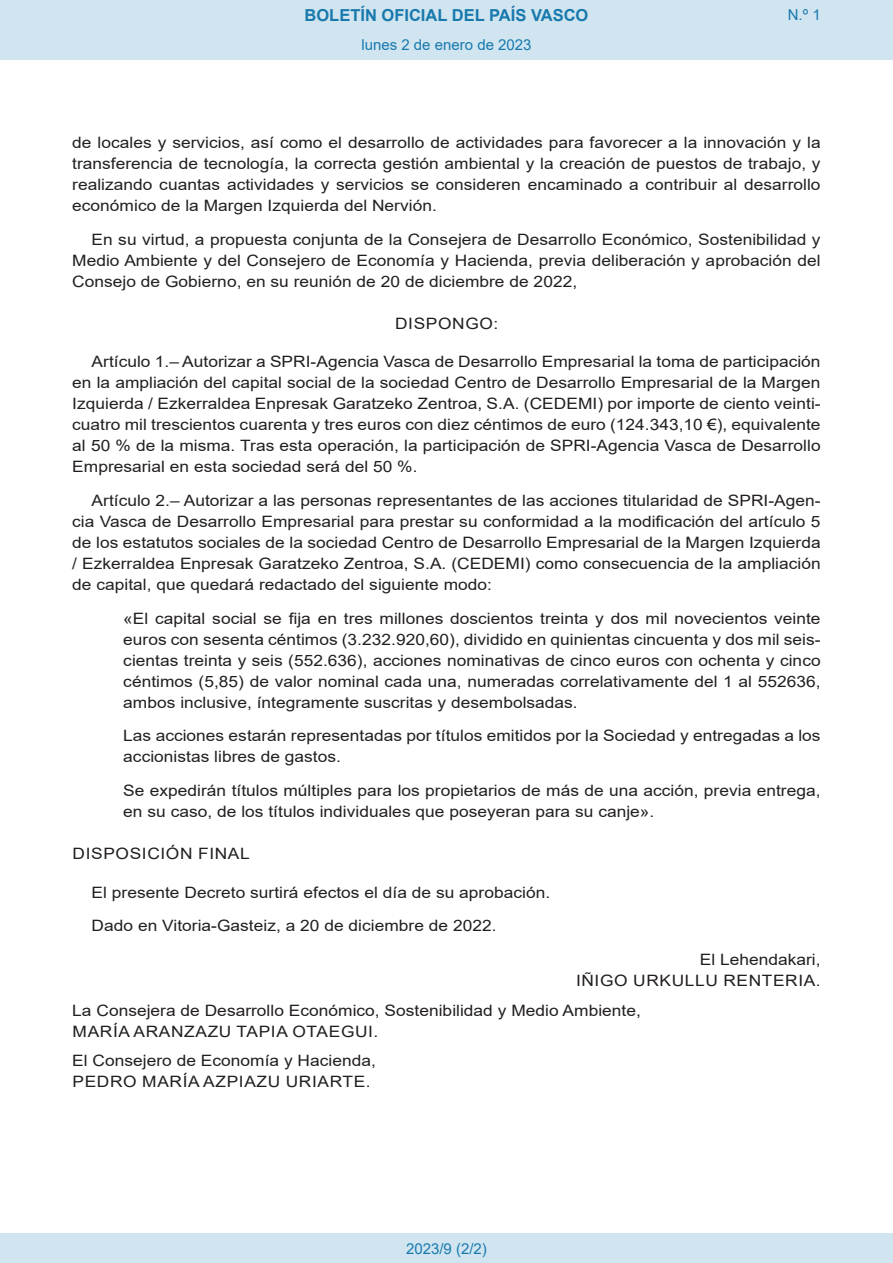
<style>
.page{position:relative;width:893px;height:1263px;background:#fff}
.page>*{position:absolute;margin:0;border:0;box-sizing:border-box;transform-origin:0 0}
.t1{font:700 16.5px "Arial";color:#1879ad}
.BOPVDetalle{font:15.6px/21px "Arial";color:#231f20;text-align:justify;scale:1.11 1}
.BOPVDetalle2{font:15.6px/21px "Arial";color:#231f20;scale:1.11 1}
.BOPVFirmaPuesto{font:15.6px "Arial";color:#231f20;scale:1.11 1}
.BOPVFirmaNombre{font:15.6px "Arial";letter-spacing:.035em;color:#231f20;scale:1.11 1}
.BOPVFirmaLugFec{font:15.6px "Arial";color:#231f20;scale:1.11 1}
.BOPVNombreLehen2{font:15.6px "Arial";letter-spacing:.035em;color:#231f20;scale:1.11 1}
.BOPVDisposicion{font:15.6px "Arial";letter-spacing:.035em;color:#231f20;scale:1.11 1}
.BOPVPuestoLehen2{font:15.6px "Arial";color:#231f20;scale:1.11 1}
.BOPVClave{font:15.6px "Arial";letter-spacing:.035em;color:#231f20;scale:1.11 1}
.Paginacion_Centro{font:15px "Arial";color:#1879ad}
</style>
<div class="page">
<div style="left:0;top:0;width:893px;height:60px;background:#d0e5f0"></div>
<div style="left:0;top:1233px;width:893px;height:30px;background:#d0e5f0"></div>
<p class="t1" style="left:305px;top:3px;width:285px">BOLETÍN OFICIAL DEL PAÍS VASCO</p>
<p class="Paginacion_Centro" style="left:361px;top:35px;width:172px">lunes 2 de enero de 2023</p>
<p class="Paginacion_Centro" style="left:788px;top:5px;width:34px">N.º 1</p>
<p class="BOPVDetalle" style="left:72px;top:132px;width:676px">de locales y servicios, así como el desarrollo de actividades para favorecer a la innovación y la transferencia de tecnología, la correcta gestión ambiental y la creación de puestos de trabajo, y realizando cuantas actividades y servicios se consideren encaminado a contribuir al desarrollo económico de la Margen Izquierda del Nervión.</p>
<p class="BOPVDetalle" style="left:72px;top:229px;width:676px;text-indent:19px">En su virtud, a propuesta conjunta de la Consejera de Desarrollo Económico, Sostenibilidad y Medio Ambiente y del Consejero de Economía y Hacienda, previa deliberación y aprobación del Consejo de Gobierno, en su reunión de 20 de diciembre de 2022,</p>
<p class="BOPVClave" style="left:395px;top:313px;width:94px">DISPONGO:</p>
<p class="BOPVDetalle" style="left:72px;top:351px;width:676px;text-indent:19px">Artículo 1.– Autorizar a SPRI-Agencia Vasca de Desarrollo Empresarial la toma de participación en la ampliación del capital social de la sociedad Centro de Desarrollo Empresarial de la Margen Izquierda / Ezkerraldea Enpresak Garatzeko Zentroa, S.A. (CEDEMI) por importe de ciento veinti&shy;cuatro mil trescientos cuarenta y tres euros con diez céntimos de euro (124.343,10 €), equivalente al 50 % de la misma. Tras esta operación, la participación de SPRI-Agencia Vasca de Desarrollo Empresarial en esta sociedad será del 50 %.</p>
<p class="BOPVDetalle" style="left:72px;top:490px;width:676px;text-indent:19px">Artículo 2.– Autorizar a las personas representantes de las acciones titularidad de SPRI-Agen&shy;cia Vasca de Desarrollo Empresarial para prestar su conformidad a la modificación del artículo 5 de los estatutos sociales de la sociedad Centro de Desarrollo Empresarial de la Margen Izquierda / Ezkerraldea Enpresak Garatzeko Zentroa, S.A. (CEDEMI) como consecuencia de la ampliación de capital, que quedará redactado del siguiente modo:</p>
<p class="BOPVDetalle2" style="left:123px;top:608px;width:630px;text-align:justify">«El capital social se fija en tres millones doscientos treinta y dos mil novecientos veinte euros con sesenta céntimos (3.232.920,60), dividido en quinientas cincuenta y dos mil seis&shy;cientas treinta y seis (552.636), acciones nominativas de cinco euros con ochenta y cinco céntimos (5,85) de valor nominal cada una, numeradas correlativamente del 1 al 552636, ambos inclusive, íntegramente suscritas y desembolsadas.</p>
<p class="BOPVDetalle2" style="left:123px;top:725px;width:630px">Las acciones estarán representadas por títulos emitidos por la Sociedad y entregadas a los accionistas libres de gastos.</p>
<p class="BOPVDetalle2" style="left:123px;top:780px;width:630px">Se expedirán títulos múltiples para los propietarios de más de una acción, previa entrega, en su caso, de los títulos individuales que poseyeran para su canje».</p>
<p class="BOPVDisposicion" style="left:73px;top:843px;width:161px">DISPOSICIÓN FINAL</p>
<p class="BOPVDetalle" style="left:92px;top:881px;width:415px">El presente Decreto surtirá efectos el día de su aprobación.</p>
<p class="BOPVFirmaLugFec" style="left:92px;top:915px;width:366px">Dado en Vitoria-Gasteiz, a 20 de diciembre de 2022.</p>
<p class="BOPVPuestoLehen2" style="left:700px;top:949px;width:110px">El Lehendakari,</p>
<p class="BOPVNombreLehen2" style="left:576px;top:970px;width:222px">IÑIGO URKULLU RENTERIA.</p>
<p class="BOPVFirmaPuesto" style="left:72px;top:999px;width:514px">La Consejera de Desarrollo Económico, Sostenibilidad y Medio Ambiente,</p>
<p class="BOPVFirmaNombre" style="left:73px;top:1020px;width:277px">MARÍA ARANZAZU TAPIA OTAEGUI.</p>
<p class="BOPVFirmaPuesto" style="left:72px;top:1050px;width:275px">El Consejero de Economía y Hacienda,</p>
<p class="BOPVFirmaNombre" style="left:73px;top:1071px;width:270px">PEDRO MARÍA AZPIAZU URIARTE.</p>
<p class="Paginacion_Centro" style="left:406px;top:1238px;width:82px">2023/9 (2/2)</p>
</div>
